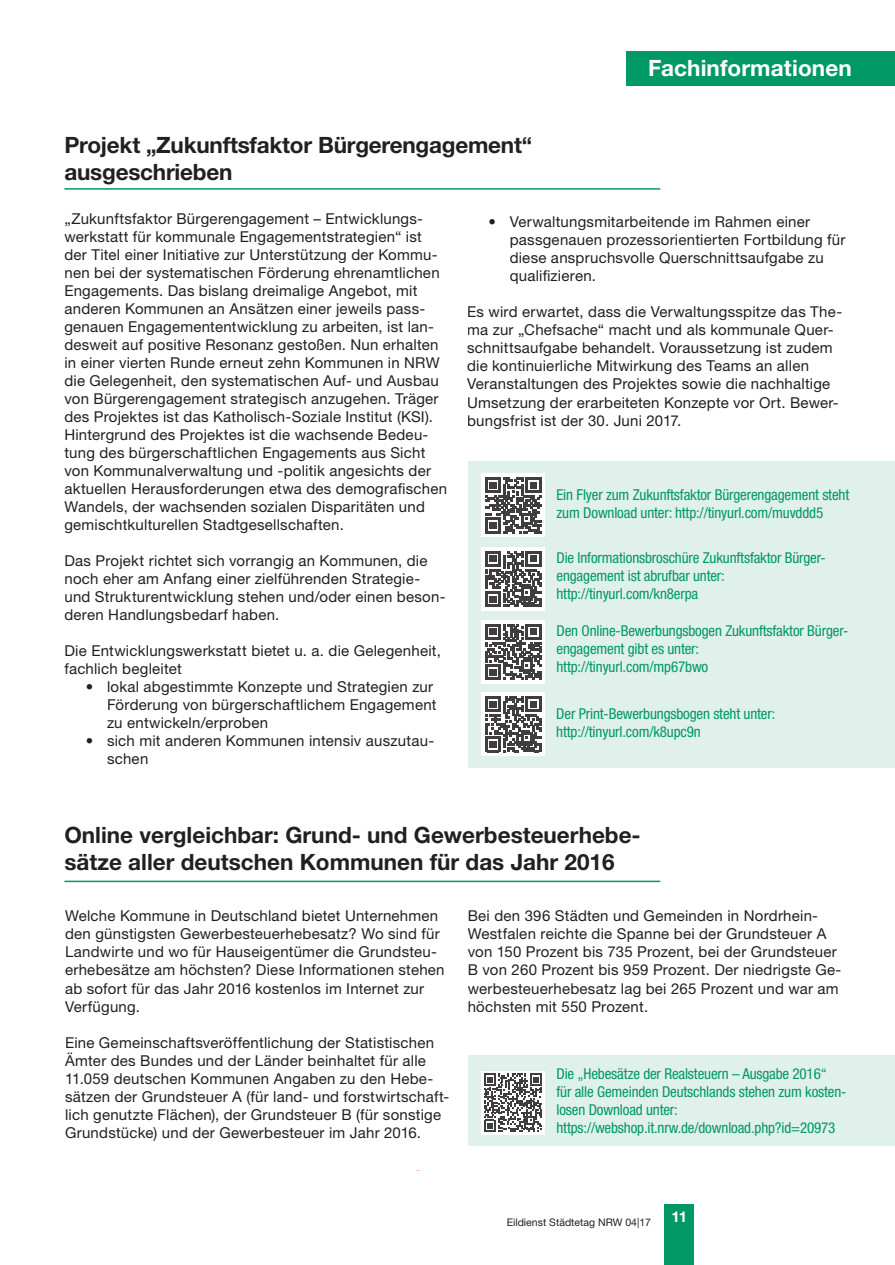
<style>
.page{position:relative;width:895px;height:1265px;background:#fff}
.page>*{position:absolute;margin:0;border:0;box-sizing:border-box;transform-origin:0 0}
.t1{font:700 22.5px/27px "Helvetica Neue LT Pro";color:#231f20}
.t2{font:700 22.5px "Helvetica Neue LT Pro";letter-spacing:.005em;color:#fff}
.t3{font:15px/18px "Helvetica Neue LT Pro";letter-spacing:.015em;color:#231f20}
.t4{font:condensed 15px/18px "Helvetica Neue LT Pro";letter-spacing:-.01em;color:#009864}
.t5{font:700 15px "Helvetica Neue LT Pro";color:#fff}
.t6{font:10.5px "Helvetica Neue LT Pro";color:#231f20}
.s1{font-family:"Helvetica Neue"}
</style>
<div class="page">
<div style="left:664px;top:1204px;width:30px;height:60px;background:#009864"></div>
<div style="left:626px;top:52px;width:268px;height:34px;background:#009864"></div>
<hr style="left:64px;top:188px;width:596px;height:2px;background:#009864">
<div style="left:468px;top:461px;width:426px;height:306px;background:#e0f0ea"></div>
<div style="left:481px;top:473px;width:63px;height:63px;background:#fff"></div>
<svg style="left:485px;top:477px;width:56px;height:56px"></svg>
<div style="left:481px;top:546px;width:63px;height:64px;background:#fff"></div>
<svg style="left:485px;top:551px;width:56px;height:56px"></svg>
<div style="left:481px;top:619px;width:63px;height:64px;background:#fff"></div>
<svg style="left:485px;top:624px;width:56px;height:56px"></svg>
<div style="left:480px;top:691px;width:64px;height:64px;background:#fff"></div>
<svg style="left:485px;top:696px;width:56px;height:56px"></svg>
<hr style="left:64px;top:880px;width:596px;height:1px;background:#009864">
<div style="left:468px;top:1055px;width:426px;height:90px;background:#e0f0ea"></div>
<div style="left:481px;top:1070px;width:63px;height:64px;background:#fff"></div>
<svg style="left:484px;top:1073px;width:58px;height:58px"></svg>
<h1 class="t2" style="left:648px;top:54px;width:205px">Fachinformationen</h1>
<h1 class="t1" style="left:64px;top:131px;width:469px">Projekt „Zukunftsfaktor Bürgerengagement“ ausgeschrieben</h1>
<p class="t3" style="left:64px;top:209px;width:384px">„Zukunftsfaktor Bürgerengagement – Entwicklungs&shy;werkstatt für kommunale Engagementstrategien“ ist der Titel einer Initiative zur Unterstützung der Kommu&shy;nen bei der systematischen Förderung ehrenamtlichen Engagements. Das bislang dreimalige Angebot, mit anderen Kommunen an Ansätzen einer jeweils pass&shy;genauen Engagemententwicklung zu arbeiten, ist lan&shy;desweit auf positive Resonanz gestoßen. Nun erhalten in einer vierten Runde erneut zehn Kommunen in NRW die Gelegenheit, den systematischen Auf- und Ausbau von Bürgerengagement strategisch anzugehen. Träger des Projektes ist das Katholisch-Soziale Institut (KSI).<br>Hintergrund des Projektes ist die wachsende Bedeu&shy;tung des bürgerschaftlichen Engagements aus Sicht von Kommunalverwaltung und -politik angesichts der aktuellen Herausforderungen etwa des demografischen Wandels, der wachsenden sozialen Disparitäten und gemischtkulturellen Stadtgesellschaften.</p>
<p class="t3" style="left:64px;top:551px;width:382px">Das Projekt richtet sich vorrangig an Kommunen, die noch eher am Anfang einer zielführenden Strategie&shy;und Strukturentwicklung stehen und/oder einen beson&shy;deren Handlungsbedarf haben.</p>
<p class="t3" style="left:64px;top:641px;width:378px">Die Entwicklungswerkstatt bietet u. a. die Gelegenheit, fachlich begleitet</p>
<p class="t3" style="left:107px;top:677px;width:331px;text-indent:-21px"><span class="s1">•</span> lokal abgestimmte Konzepte und Strategien zur<br>Förderung von bürgerschaftlichem Engagement zu entwickeln/erproben</p>
<p class="t3" style="left:107px;top:731px;width:328px;text-indent:-21px"><span class="s1">•</span> sich mit anderen Kommunen intensiv auszutau&shy;schen</p>
<p class="t3" style="left:509px;top:213px;width:337px;text-indent:-21px"><span class="s1">•</span> Verwaltungsmitarbeitende im Rahmen einer passgenauen prozessorientierten Fortbildung für diese anspruchsvolle Querschnittsaufgabe zu qualifizieren.</p>
<p class="t3" style="left:467px;top:303px;width:376px">Es wird erwartet, dass die Verwaltungsspitze das The&shy;ma zur „Chefsache“ macht und als kommunale Quer&shy;schnittsaufgabe behandelt. Voraussetzung ist zudem die kontinuierliche Mitwirkung des Teams an allen Veranstaltungen des Projektes sowie die nachhaltige Umsetzung der erarbeiteten Konzepte vor Ort. Bewer&shy;bungsfrist ist der 30. Juni 2017.</p>
<p class="t4" style="left:556px;top:485px;width:294px">Ein Flyer zum Zukunftsfaktor Bürgerengagement steht zum Download unter: http://tinyurl.com/muvddd5</p>
<p class="t4" style="left:556px;top:548px;width:271px">Die Informationsbroschüre Zukunftsfaktor Bürger&shy;engagement ist abrufbar unter: http://tinyurl.com/kn8erpa</p>
<p class="t4" style="left:556px;top:621px;width:293px">Den Online-Bewerbungsbogen Zukunftsfaktor Bürger&shy;engagement gibt es unter: http://tinyurl.com/mp67bwo</p>
<p class="t4" style="left:556px;top:704px;width:220px">Der Print-Bewerbungsbogen steht unter: http://tinyurl.com/k8upc9n</p>
<h1 class="t1" style="left:64px;top:820px;width:577px">Online vergleichbar: Grund- und Gewerbesteuerhebe - sätze aller deutschen Kommunen für das Jahr 2016</h1>
<p class="t3" style="left:65px;top:906px;width:381px">Welche Kommune in Deutschland bietet Unternehmen den günstigsten Gewerbesteuerhebesatz? Wo sind für Landwirte und wo für Hauseigentümer die Grundsteu&shy;erhebesätze am höchsten? Diese Informationen stehen ab sofort für das Jahr 2016 kostenlos im Internet zur Verfügung.</p>
<p class="t3" style="left:65px;top:1032px;width:386px">Eine Gemeinschaftsveröffentlichung der Statistischen Ämter des Bundes und der Länder beinhaltet für alle 11.059 deutschen Kommunen Angaben zu den Hebe&shy;sätzen der Grundsteuer A (für land- und forstwirtschaft&shy;lich genutzte Flächen), der Grundsteuer B (für sonstige Grundstücke) und der Gewerbesteuer im Jahr 2016.</p>
<p class="t3" style="left:467px;top:906px;width:375px">Bei den 396 Städten und Gemeinden in Nordrhein-Westfalen reichte die Spanne bei der Grundsteuer A von 150 Prozent bis 735 Prozent, bei der Grundsteuer B von 260 Prozent bis 959 Prozent. Der niedrigste Ge&shy;werbesteuerhebesatz lag bei 265 Prozent und war am höchsten mit 550 Prozent.</p>
<p class="t4" style="left:556px;top:1063px;width:291px">Die „Hebesätze der Realsteuern – Ausgabe 2016“<br>für alle Gemeinden Deutschlands stehen zum kosten&shy;losen Download unter: https://webshop.it.nrw.de/download.php?id=20973</p>
<p class="t6" style="left:506px;top:1214px;width:146px">Eildienst Städtetag NRW 04|17</p>
<p class="t5" style="left:671px;top:1207px;width:17px">11</p>
</div>
